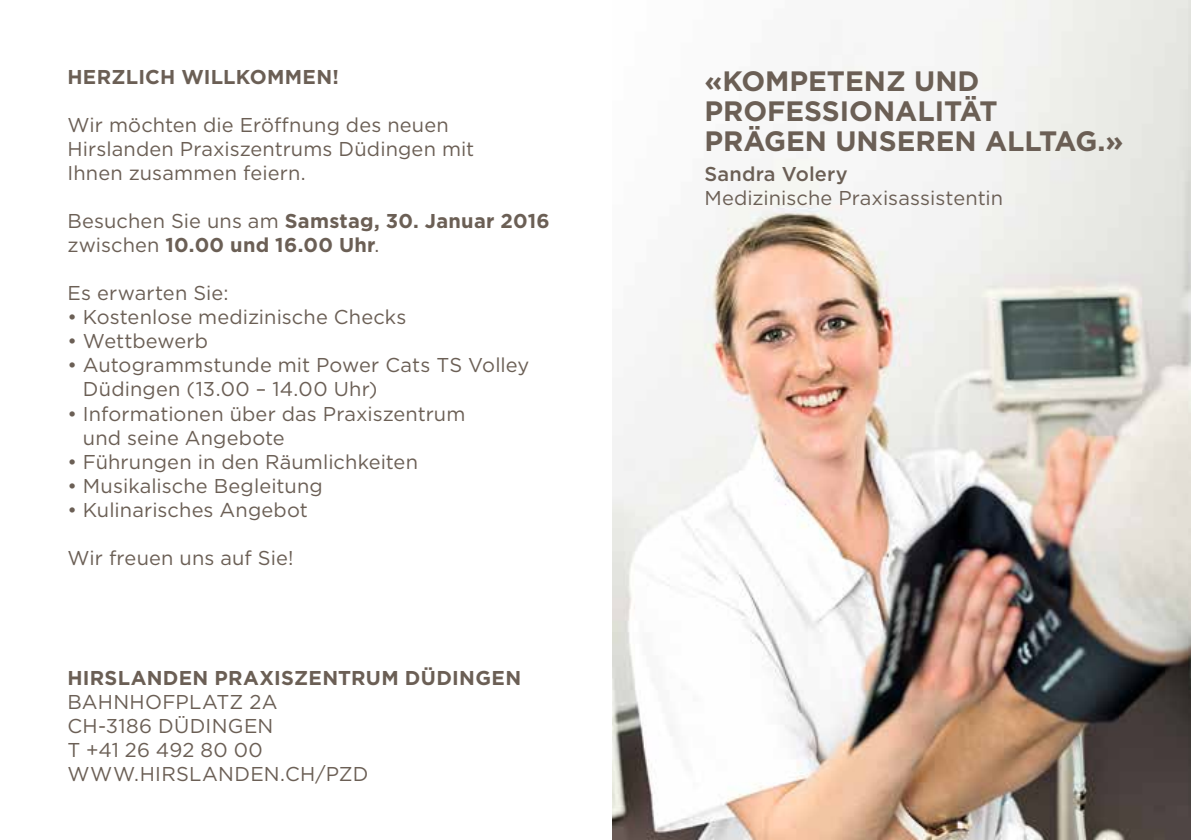
<style>
.page{position:relative;width:1191px;height:840px;background:#fff}
.page>*{position:absolute;margin:0;border:0;box-sizing:border-box;transform-origin:0 0}
.t1{font:700 28px/30px "Gotham";color:#6b5f55}
.t2{font:20px/24px "Gotham";letter-spacing:.005em;color:#6b5f55}
.t3{font:700 20px/24px "Gotham";letter-spacing:.015em;color:#6b5f55}
.t4{font:500 20px "Gotham";letter-spacing:.01em;color:#6b5f55}
.s1{font-weight:400}
</style>
<div class="page">
<img style="left:612px;top:0;width:579px;height:839px">
<p class="t3" style="left:67px;top:65px;width:273px">HERZLICH WILLKOMMEN!</p>
<p class="t2" style="left:67px;top:113px;width:408px">Wir möchten die Eröffnung des neuen<br>Hirslanden Praxiszentrums Düdingen mit<br>Ihnen zusammen feiern.</p>
<p class="t3" style="left:67px;top:209px;width:484px"><span class="s1">Besuchen Sie uns am</span> Samstag, 30. Januar 2016 <span class="s1">zwischen</span> 10.00 und 16.00 Uhr<span class="s1">.</span></p>
<p class="t2" style="left:67px;top:281px;width:163px">Es erwarten Sie:</p>
<p class="t2" style="left:67px;top:305px;width:340px">• Kostenlose medizinische Checks</p>
<p class="t2" style="left:67px;top:329px;width:142px">• Wettbewerb</p>
<p class="t2" style="left:83px;top:353px;width:448px;text-indent:-16px">• Autogrammstunde mit Power Cats TS Volley<br>Düdingen (13.00 – 14.00 Uhr)</p>
<p class="t2" style="left:83px;top:401px;width:384px;text-indent:-16px">• Informationen über das Praxiszentrum und seine Angebote</p>
<p class="t2" style="left:67px;top:449px;width:352px">• Führungen in den Räumlichkeiten</p>
<p class="t2" style="left:67px;top:473px;width:257px">• Musikalische Begleitung</p>
<p class="t2" style="left:67px;top:497px;width:242px">• Kulinarisches Angebot</p>
<p class="t2" style="left:67px;top:545px;width:228px">Wir freuen uns auf Sie!</p>
<p class="t3" style="left:67px;top:665px;width:455px">HIRSLANDEN PRAXISZENTRUM DÜDINGEN</p>
<p class="t2" style="left:67px;top:689px;width:302px">BAHNHOFPLATZ 2A<br>CH-3186 DÜDINGEN<br>T +41 26 492 80 00<br>WWW.HIRSLANDEN.CH/PZD</p>
<h1 class="t1" style="left:704px;top:65px;width:421px">«KOMPETENZ UND<br>PROFESSIONALITÄT<br>PRÄGEN UNSEREN ALLTAG.»</h1>
<p class="t4" style="left:704px;top:160px;width:145px">Sandra Volery</p>
<p class="t2" style="left:704px;top:185px;width:300px">Medizinische Praxisassistentin</p>
</div>
